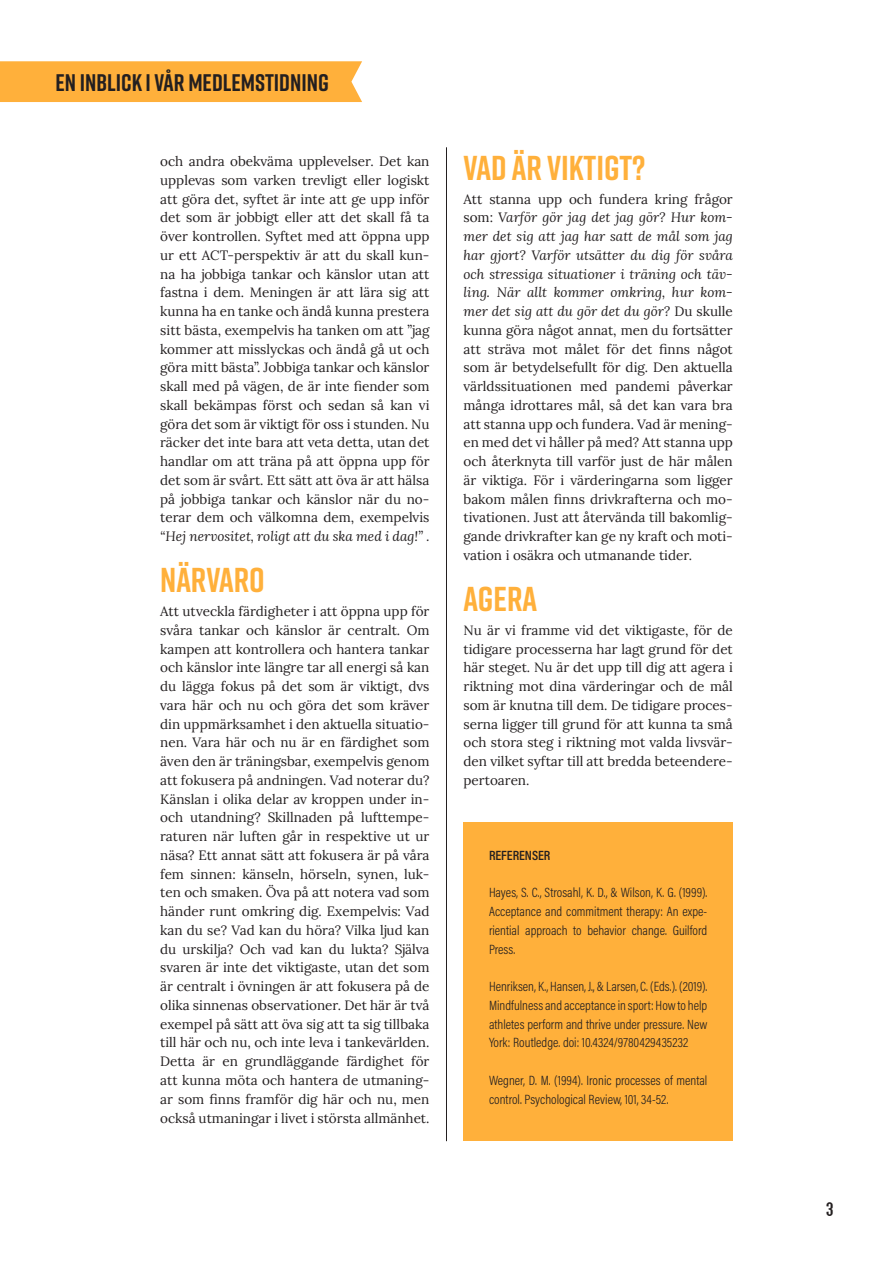
<style>
.page{position:relative;width:893px;height:1263px;background:#fff}
.page>*{position:absolute;margin:0;border:0;box-sizing:border-box;transform-origin:0 0}
.t1{font:700 34.5px "Rift";color:#ffb03b}
.t2{font:700 24px "Rift";color:#231f20}
.t3{font:21px "Alegre Sans";color:#231f20}
.t4{font:13.5px/18.8px "Lora";color:#231f20;text-align:justify}
.t5{font:300 13.5px/18.8px "Acumin Pro Cond";color:#231f20;text-align:justify}
.t6{font:italic 13.5px "Lora";color:#231f20}
.t7{font:600 13.5px "Acumin Pro Cond";letter-spacing:-.005em;color:#231f20}
.s1{font-style:italic}
</style>
<div class="page">
<div style="left:463px;top:822px;width:270px;height:319px;background:#ffb03b"></div>
<hr style="left:446px;top:147px;width:1px;height:994px;background:#231f20">
<div style="left:0;top:61px;width:362px;height:41px;background:#ffb03b"></div>
<h2 class="t2" style="left:55px;top:65px;width:275px">EN INBLICK I VÅR MEDLEMSTIDNING</h2>
<p class="t4" style="left:160px;top:151px;width:271px">och andra obekväma upplevelser. Det kan upplevas som varken trevligt eller logiskt att göra det, syftet är inte att ge upp inför det som är jobbigt eller att det skall få ta över kontrollen. Syftet med att öppna upp ur ett ACT-perspektiv är att du skall kun&shy;na ha jobbiga tankar och känslor utan att fastna i dem. Meningen är att lära sig att kunna ha en tanke och ändå kunna prestera sitt bästa, exempelvis ha tanken om att ”jag kommer att misslyckas och ändå gå ut och göra mitt bästa”. Jobbiga tankar och känslor skall med på vägen, de är inte fiender som skall bekämpas först och sedan så kan vi göra det som är viktigt för oss i stunden. Nu räcker det inte bara att veta detta, utan det handlar om att träna på att öppna upp för det som är svårt. Ett sätt att öva är att hälsa på jobbiga tankar och känslor när du no&shy;terar dem och välkomna dem, exempelvis</p>
<p class="t6" style="left:160px;top:527px;width:271px">“Hej nervositet, roligt att du ska med i dag!” .</p>
<h1 class="t1" style="left:160px;top:555px;width:106px">NÄRVARO</h1>
<p class="t4" style="left:160px;top:601px;width:271px">Att utveckla färdigheter i att öppna upp för svåra tankar och känslor är centralt. Om kampen att kontrollera och hantera tankar och känslor inte längre tar all energi så kan du lägga fokus på det som är viktigt, dvs vara här och nu och göra det som kräver din uppmärksamhet i den aktuella situatio&shy;nen. Vara här och nu är en färdighet som även den är träningsbar, exempelvis genom att fokusera på andningen. Vad noterar du?<br>Känslan i olika delar av kroppen under in&shy;och utandning? Skillnaden på lufttempe&shy;raturen när luften går in respektive ut ur näsa? Ett annat sätt att fokusera är på våra fem sinnen: känseln, hörseln, synen, luk&shy;ten och smaken. Öva på att notera vad som händer runt omkring dig. Exempelvis: Vad kan du se? Vad kan du höra? Vilka ljud kan du urskilja? Och vad kan du lukta? Själva svaren är inte det viktigaste, utan det som är centralt i övningen är att fokusera på de olika sinnenas observationer. Det här är två exempel på sätt att öva sig att ta sig tillbaka till här och nu, och inte leva i tankevärlden.<br>Detta är en grundläggande färdighet för att kunna möta och hantera de utmaning&shy;ar som finns framför dig här och nu, men också utmaningar i livet i största allmänhet.</p>
<h1 class="t1" style="left:463px;top:143px;width:183px">VAD ÄR VIKTIGT?</h1>
<p class="t4" style="left:463px;top:189px;width:271px">Att stanna upp och fundera kring frågor som: <span class="s1">Varför gör jag det jag gör? Hur kom&shy;mer det sig att jag har satt de mål som jag har gjort? Varför utsätter du dig för svåra och stressiga situationer i träning och täv&shy;ling. När allt kommer omkring, hur kom&shy;mer det sig att du gör det du gör?</span> Du skulle kunna göra något annat, men du fortsätter att sträva mot målet för det finns något som är betydelsefullt för dig. Den aktuella världssituationen med pandemi påverkar många idrottares mål, så det kan vara bra att stanna upp och fundera. Vad är mening&shy;en med det vi håller på med? Att stanna upp och återknyta till varför just de här målen är viktiga. För i värderingarna som ligger bakom målen finns drivkrafterna och mo&shy;tivationen. Just att återvända till bakomlig&shy;gande drivkrafter kan ge ny kraft och moti&shy;vation i osäkra och utmanande tider.</p>
<h1 class="t1" style="left:463px;top:574px;width:75px">AGERA</h1>
<p class="t4" style="left:463px;top:620px;width:271px">Nu är vi framme vid det viktigaste, för de tidigare processerna har lagt grund för det här steget. Nu är det upp till dig att agera i riktning mot dina värderingar och de mål som är knutna till dem. De tidigare proces&shy;serna ligger till grund för att kunna ta små och stora steg i riktning mot valda livsvär&shy;den vilket syftar till att bredda beteendere&shy;pertoaren.</p>
<p class="t7" style="left:489px;top:846px;width:63px">REFERENSER</p>
<p class="t5" style="left:489px;top:883px;width:220px">Hayes, S. C., Strosahl, K. D., &amp; Wilson, K. G. (1999).<br>Acceptance and commitment therapy: An expe&shy;riential approach to behavior change. Guilford Press.</p>
<p class="t5" style="left:489px;top:977px;width:220px">Henriksen, K., Hansen, J., &amp; Larsen, C. (Eds.). (2019).<br>Mindfulness and acceptance in sport: How to help athletes perform and thrive under pressure. New York: Routledge. doi: 10.4324/9780429435232</p>
<p class="t5" style="left:489px;top:1071px;width:220px">Wegner, D. M. (1994). Ironic processes of mental control. Psychological Review, 101, 34-52.</p>
<h3 class="t3" style="left:826px;top:1197px;width:9px">3</h3>
</div>
